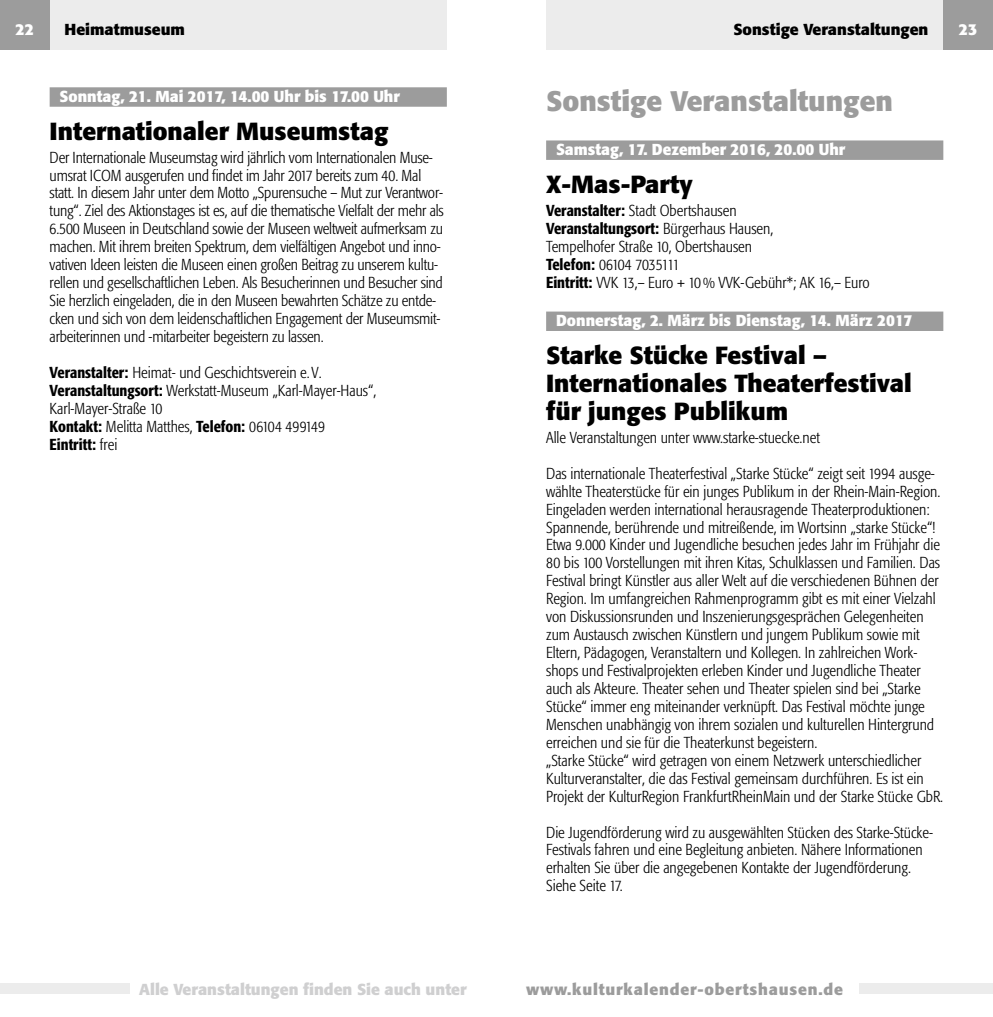
<style>
.page{position:relative;width:993px;height:1017px;background:#fff}
.page>*{position:absolute;margin:0;border:0;box-sizing:border-box;transform-origin:0 0}
.t1{font:700 28px "Formata";color:#9c9c9c}
.t2{font:700 24.5px/28px "Formata";color:#000}
.t3{font:300 condensed 15.75px/18px "Formata";color:#000}
.t4{font:700 15.75px "Formata";color:#fff}
.t5{font:700 15.75px "Formata";color:#cfcfd0}
.t6{font:700 15.75px "Formata";color:#000}
.t7{font:700 15.75px "Formata";letter-spacing:.05em;color:#9c9c9c}
.s1{font-weight:500}
</style>
<div class="page">
<div style="left:50px;top:0;width:396px;height:50px;background:#ececec"></div>
<div style="left:546px;top:0;width:397px;height:50px;background:#ececec"></div>
<div style="left:0;top:0;width:50px;height:50px;background:#9c9c9c"></div>
<div style="left:943px;top:0;width:49px;height:50px;background:#9c9c9c"></div>
<div style="left:0;top:984px;width:130px;height:10px;background:#ececec"></div>
<div style="left:859px;top:984px;width:133px;height:10px;background:#ececec"></div>
<div style="left:546px;top:140px;width:397px;height:20px;background:#9c9c9c"></div>
<div style="left:546px;top:312px;width:397px;height:19px;background:#9c9c9c"></div>
<div style="left:50px;top:87px;width:396px;height:20px;background:#9c9c9c"></div>
<p class="t4" style="left:16px;top:19px;width:20px">22</p>
<p class="t6" style="left:64px;top:19px;width:122px">Heimatmuseum</p>
<p class="t6" style="left:733px;top:19px;width:196px">Sonstige Veranstaltungen</p>
<p class="t4" style="left:958px;top:19px;width:20px">23</p>
<p class="t4" style="left:60px;top:86px;width:342px">Sonntag, 21. Mai 2017, 14.00 Uhr bis 17.00 Uhr</p>
<h2 class="t2" style="left:50px;top:117px;width:340px">Internationaler Museumstag</h2>
<p class="t3" style="left:50px;top:148px;width:395px">Der Internationale Museumstag wird jährlich vom Internationalen Muse&shy;umsrat ICOM ausgerufen und findet im Jahr 2017 bereits zum 40. Mal statt. In diesem Jahr unter dem Motto „Spurensuche – Mut zur Verantwor&shy;tung“. Ziel des Aktionstages ist es, auf die thematische Vielfalt der mehr als 6.500 Museen in Deutschland sowie der Museen weltweit aufmerksam zu machen. Mit ihrem breiten Spektrum, dem vielfältigen Angebot und inno&shy;vativen Ideen leisten die Museen einen großen Beitrag zu unserem kultu&shy;rellen und gesellschaftlichen Leben. Als Besucherinnen und Besucher sind Sie herzlich eingeladen, die in den Museen bewahrten Schätze zu entde&shy;cken und sich von dem leidenschaftlichen Engagement der Museumsmit&shy;arbeiterinnen und -mitarbeiter begeistern zu lassen.</p>
<p class="t3" style="left:50px;top:364px;width:328px"><span class="s1">Veranstalter:</span> Heimat- und Geschichtsverein e. V.<br><span class="s1">Veranstaltungsort:</span> Werkstatt-Museum „Karl-Mayer-Haus“, Karl-Mayer-Straße 10<br><span class="s1">Kontakt:</span> Melitta Matthes, <span class="s1">Telefon:</span> 06104 499149<br><span class="s1">Eintritt:</span> frei</p>
<h1 class="t1" style="left:546px;top:84px;width:348px">Sonstige Veranstaltungen</h1>
<p class="t4" style="left:556px;top:139px;width:291px">Samstag, 17. Dezember 2016, 20.00 Uhr</p>
<h2 class="t2" style="left:546px;top:170px;width:148px">X-Mas-Party</h2>
<p class="t3" style="left:546px;top:201px;width:325px"><span class="s1">Veranstalter:</span> Stadt Obertshausen<br><span class="s1">Veranstaltungsort:</span> Bürgerhaus Hausen,<br>Tempelhofer Straße 10, Obertshausen<br><span class="s1">Telefon:</span> 06104 7035111<br><span class="s1">Eintritt:</span> VVK 13,– Euro + 10% VVK-Gebühr*; AK 16,– Euro</p>
<p class="t4" style="left:556px;top:311px;width:358px">Donnerstag, 2. März bis Dienstag, 14. März 2017</p>
<h2 class="t2" style="left:546px;top:341px;width:367px">Starke Stücke Festival –<br>Internationales Theaterfestival für junges Publikum</h2>
<p class="t3" style="left:546px;top:428px;width:275px">Alle Veranstaltungen unter www.starke-stuecke.net</p>
<p class="t3" style="left:546px;top:464px;width:398px">Das internationale Theaterfestival „Starke Stücke“ zeigt seit 1994 ausge&shy;wählte Theaterstücke für ein junges Publikum in der Rhein-Main-Region.<br>Eingeladen werden international herausragende Theaterproduktionen:<br>Spannende, berührende und mitreißende, im Wortsinn „starke Stücke“!<br>Etwa 9.000 Kinder und Jugendliche besuchen jedes Jahr im Frühjahr die 80 bis 100 Vorstellungen mit ihren Kitas, Schulklassen und Familien. Das Festival bringt Künstler aus aller Welt auf die verschiedenen Bühnen der Region. Im umfangreichen Rahmenprogramm gibt es mit einer Vielzahl von Diskussionsrunden und Inszenierungsgesprächen Gelegenheiten zum Austausch zwischen Künstlern und jungem Publikum sowie mit Eltern, Pädagogen, Veranstaltern und Kollegen. In zahlreichen Work&shy;shops und Festivalprojekten erleben Kinder und Jugendliche Theater auch als Akteure. Theater sehen und Theater spielen sind bei „Starke Stücke“ immer eng miteinander verknüpft. Das Festival möchte junge Menschen unabhängig von ihrem sozialen und kulturellen Hintergrund erreichen und sie für die Theaterkunst begeistern.<br>„Starke Stücke“ wird getragen von einem Netzwerk unterschiedlicher Kulturveranstalter, die das Festival gemeinsam durchführen. Es ist ein Projekt der KulturRegion FrankfurtRheinMain und der Starke Stücke GbR.</p>
<p class="t3" style="left:546px;top:823px;width:388px">Die Jugendförderung wird zu ausgewählten Stücken des Starke-Stücke-Festivals fahren und eine Begleitung anbieten. Nähere Informationen erhalten Sie über die angegebenen Kontakte der Jugendförderung.<br>Siehe Seite 17.</p>
<p class="t5" style="left:139px;top:979px;width:329px">Alle Veranstaltungen finden Sie auch unter</p>
<p class="t7" style="left:526px;top:979px;width:318px">www.kulturkalender-obertshausen.de</p>
</div>
